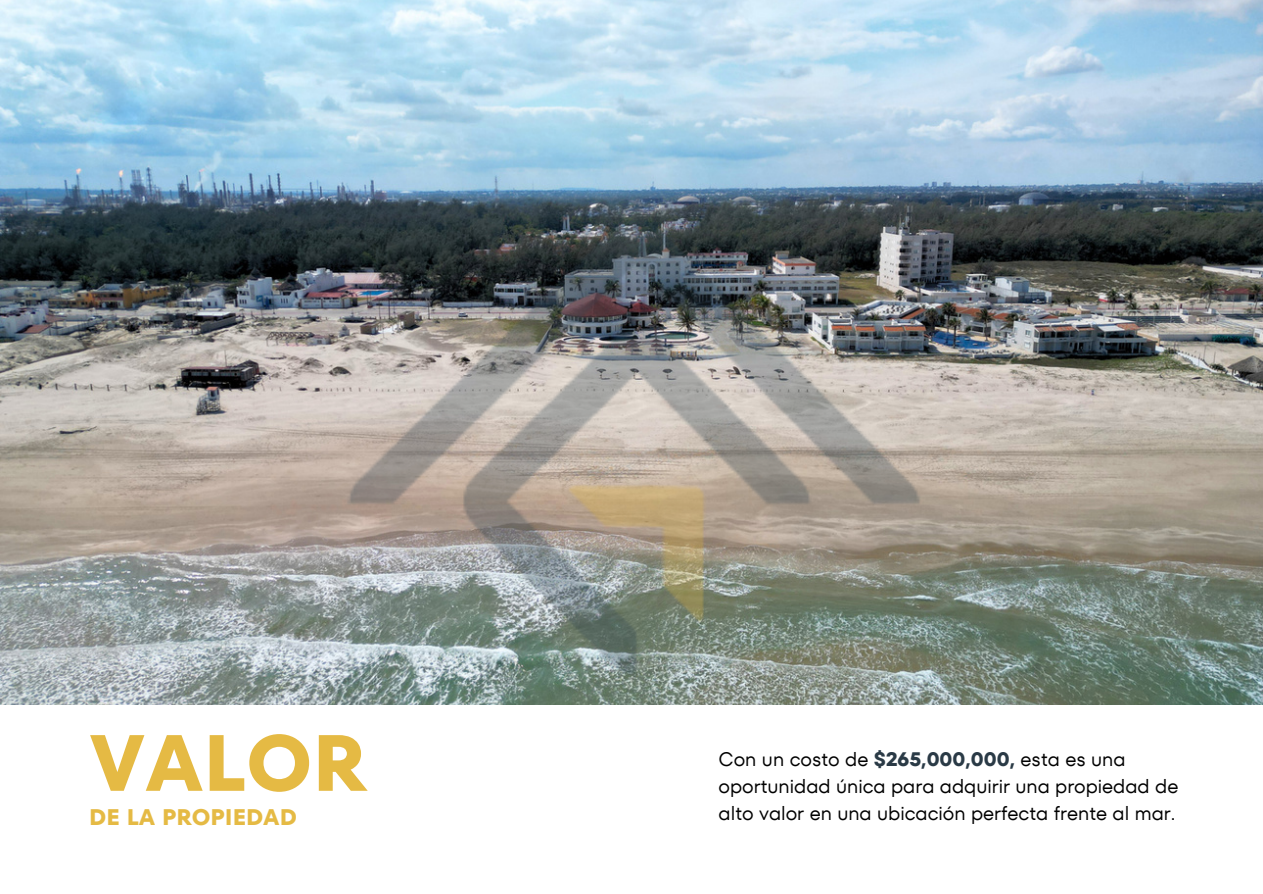
<style>
.page{position:relative;width:1263px;height:894px;background:#fff}
.page>*{position:absolute;margin:0;border:0;box-sizing:border-box;transform-origin:0 0}
.t1{font:700 79.5px "TT Fors";color:#e5ba44}
.t2{font:700 22.5px "TT Fors";color:#e5ba44}
.t3{font:19.5px/27px "TT Fors";color:#000}
.s1{font-weight:700;color:#2a3a46}
</style>
<div class="page">
<img style="left:0;top:0;width:1263px;height:704px">
<img style="left:166px;top:84px;width:938px;height:621px">
<h1 class="t1" style="left:89px;top:707px;width:279px">VALOR</h1>
<h1 class="t2" style="left:89px;top:800px;width:209px">DE LA PROPIEDAD</h1>
<p class="t3" style="left:719px;top:745px;width:461px">Con un costo de <span class="s1">$265,000,000,</span> esta es una oportunidad única para adquirir una propiedad de alto valor en una ubicación perfecta frente al mar.</p>
</div>
